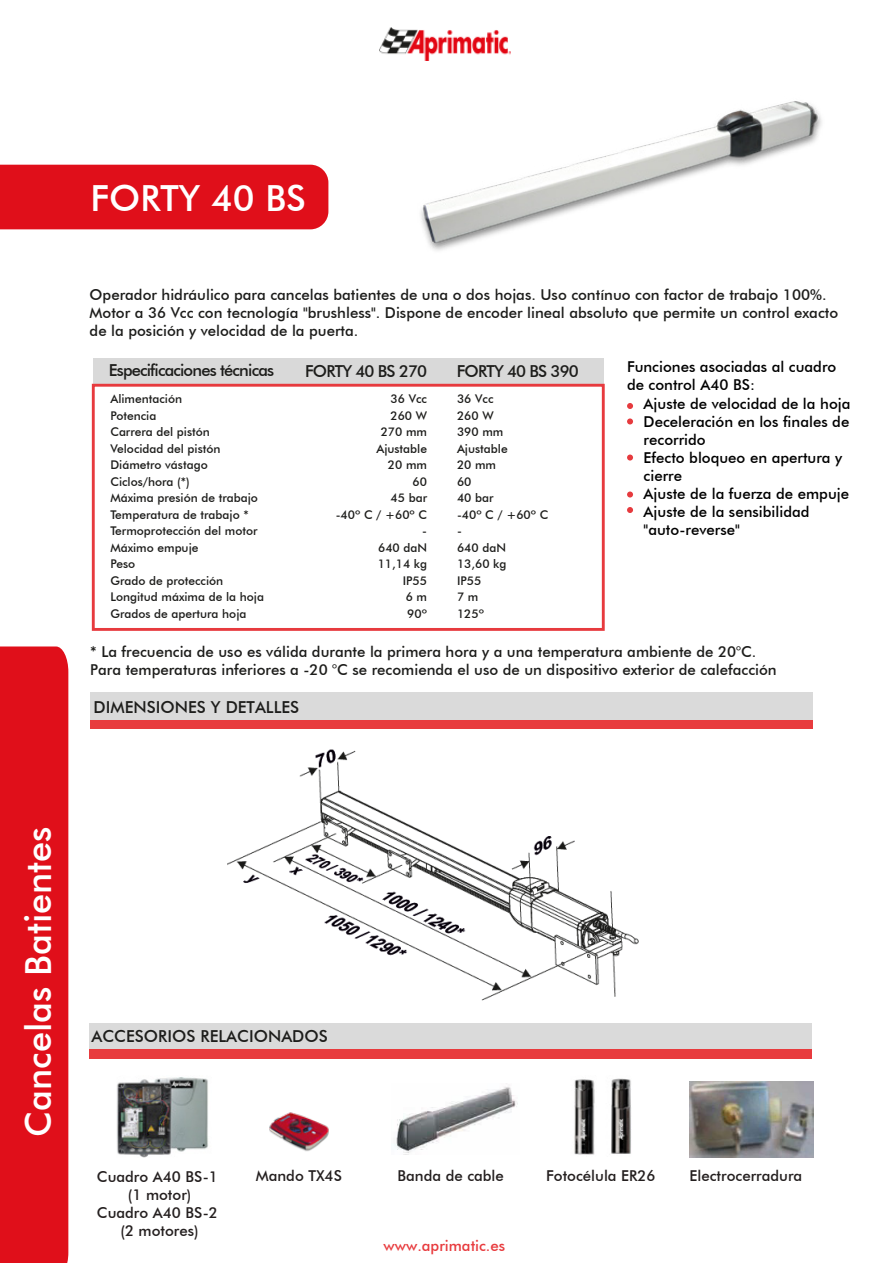
<style>
.page{position:relative;width:893px;height:1263px;background:#fff}
.page>*{position:absolute;margin:0;border:0;box-sizing:border-box;transform-origin:0 0}
.t1{font:500 36px "Futura BT";color:#fff}
.t2{font:500 16.5px "Futura BT";letter-spacing:-.05em;color:#1d1d1b}
.t3{font:500 16.5px "Futura BT";color:#1d1d1b}
.t4{font:500 15px/18px "Futura BT";color:#1d1d1b}
.t5{font:500 15px/18px "Futura BT";color:#000}
.t6{font:500 15px/18px "Futura BT";color:#241f1f;text-align:center}
.t7{font:500 15px "Futura BT";color:#e83b3e}
.t8{font:500 12px/16.5px "Futura BT";color:#1d1d1b}
</style>
<div class="page">
<div style="left:90px;top:709px;width:722px;height:20px;background:#e83b3e"></div>
<div style="left:90px;top:693px;width:722px;height:27px;background:#dadada"></div>
<div style="left:0;top:165px;width:328px;height:64px;background:#e00f1a"></div>
<img style="left:380px;top:28px;width:130px;height:33px">
<div style="left:89px;top:1038px;width:723px;height:20px;background:#e83b3e"></div>
<div style="left:89px;top:1023px;width:723px;height:26px;background:#dadada"></div>
<div style="left:0;top:646px;width:68px;height:617px;background:#e00f1a"></div>
<img style="left:228px;top:749px;width:411px;height:252px">
<div style="left:497px;top:736px;width:184px;height:90px;background:#fff"></div>
<div style="left:222px;top:742px;width:16px;height:90px;background:#fff"></div>
<div style="left:93px;top:359px;width:510px;height:27px;background:#d9d9d9"></div>
<div style="left:92px;top:384px;width:513px;height:247px;border:3px solid #e73a3e"></div>
<svg style="left:627px;top:403px;width:6px;height:6px"></svg>
<svg style="left:627px;top:418px;width:6px;height:6px"></svg>
<svg style="left:627px;top:491px;width:6px;height:6px"></svg>
<svg style="left:627px;top:507px;width:6px;height:6px"></svg>
<svg style="left:627px;top:454px;width:6px;height:6px"></svg>
<img style="left:689px;top:1081px;width:124px;height:76px">
<img style="left:394px;top:1086px;width:124px;height:69px">
<img style="left:269px;top:1112px;width:60px;height:39px">
<img style="left:421px;top:101px;width:401px;height:150px">
<img style="left:574px;top:1078px;width:57px;height:77px">
<img style="left:116px;top:1077px;width:92px;height:80px">
<h1 class="t1" style="left:90px;top:176px;width:217px">FORTY 40 BS</h1>
<p class="t4" style="left:90px;top:285px;width:750px">Operador hidráulico para cancelas batientes de una o dos hojas. Uso contínuo con factor de trabajo 100%.<br>Motor a 36 Vcc con tecnología "brushless". Dispone de encoder lineal absoluto que permite un control exacto de la posición y velocidad de la puerta.</p>
<p class="t5" style="left:627px;top:358px;width:211px">Funciones asociadas al cuadro de control A40 BS:</p>
<p class="t2" style="left:109px;top:360px;width:167px">Especificaciones técnicas</p>
<p class="t8" style="left:110px;top:391px;width:155px">Alimentación<br>Potencia<br>Carrera del pistón<br>Velocidad del pistón<br>Diámetro vástago<br>Ciclos/hora (*)<br>Máxima presión de trabajo<br>Temperatura de trabajo *<br>Termoprotección del motor<br>Máximo empuje<br>Peso<br>Grado de protección<br>Longitud máxima de la hoja<br>Grados de apertura hoja</p>
<p class="t2" style="left:305px;top:361px;width:124px">FORTY 40 BS 270</p>
<p class="t2" style="left:457px;top:361px;width:124px">FORTY 40 BS 390</p>
<p class="t8" style="left:457px;top:391px;width:93px">36 Vcc<br>260 W<br>390 mm<br>Ajustable<br>20 mm<br>60<br>40 bar<br>-40º C / +60º C -<br>640 daN<br>13,60 kg<br>IP55<br>7 m<br>125º</p>
<p class="t8" style="left:336px;top:391px;width:93px;text-align:right">36 Vcc<br>260 W<br>270 mm<br>Ajustable<br>20 mm<br>60<br>45 bar<br>-40º C / +60º C -<br>640 daN<br>11,14 kg<br>IP55<br>6 m<br>90º</p>
<p class="t4" style="left:90px;top:642px;width:688px">* La frecuencia de uso es válida durante la primera hora y a una temperatura ambiente de 20°C.<br>Para temperaturas inferiores a -20 °C se recomienda el uso de un dispositivo exterior de calefacción</p>
<p class="t5" style="left:644px;top:394px;width:208px">Ajuste de velocidad de la hoja<br>Deceleración en los finales de recorrido<br>Efecto bloqueo en apertura y cierre<br>Ajuste de la fuerza de empuje<br>Ajuste de la sensibilidad "auto-reverse"</p>
<p class="t3" style="left:94px;top:697px;width:207px">DIMENSIONES Y DETALLES</p>
<h1 class="t1" style="left:17px;top:1137px;width:312px;rotate:-90deg">Cancelas Batientes</h1>
<p class="t3" style="left:92px;top:1026px;width:238px">ACCESORIOS RELACIONADOS</p>
<p class="t6" style="left:97px;top:1168px;width:122px">Cuadro A40 BS-1 (1 motor)<br>Cuadro A40 BS-2 (2 motores)</p>
<p class="t6" style="left:256px;top:1166px;width:88px">Mando TX4S</p>
<p class="t6" style="left:398px;top:1166px;width:108px">Banda de cable</p>
<p class="t6" style="left:546px;top:1166px;width:111px">Fotocélula ER26</p>
<p class="t6" style="left:690px;top:1166px;width:114px">Electrocerradura</p>
<p class="t7" style="left:384px;top:1236px;width:123px">www.aprimatic.es</p>
</div>
